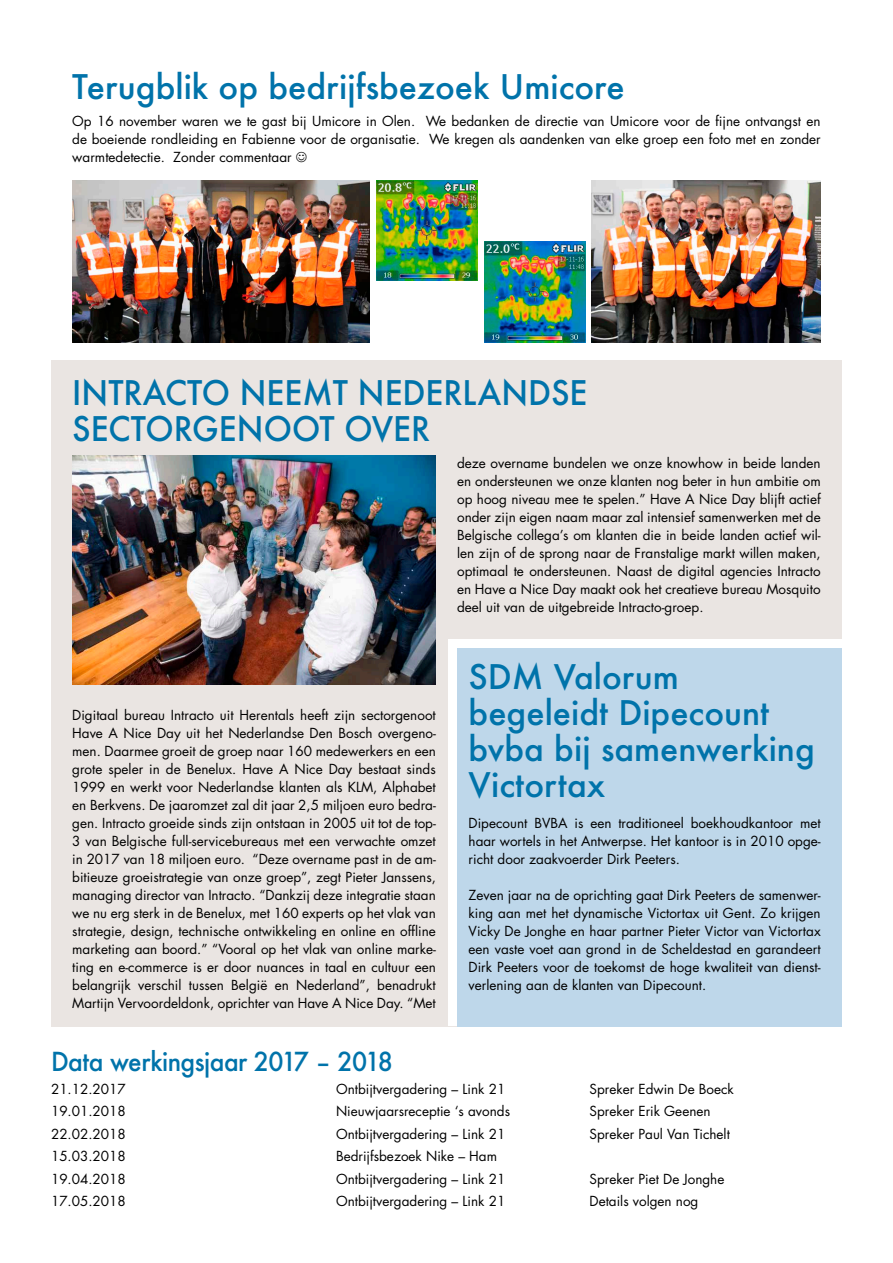
<style>
.page{position:relative;width:893px;height:1263px;background:#fff}
.page>*{position:absolute;margin:0;border:0;box-sizing:border-box;transform-origin:0 0}
.t1{font:500 33px/36px "Futura";color:#0073aa}
.t2{font:500 33px/36px "Futura";color:#0073aa;scale:.96 1}
.t3{font:500 25.5px "Futura";letter-spacing:-.02em;color:#0073aa;scale:.96 1}
.t4{font:13.5px/18px "Futura Std";color:#000;text-align:justify}
</style>
<div class="page">
<div style="left:51px;top:360px;width:791px;height:666px;background:#eae5e2"></div>
<div style="left:448px;top:639px;width:394px;height:387px;background:#fff"></div>
<div style="left:457px;top:648px;width:385px;height:378px;background:#bed7ea"></div>
<img style="left:72px;top:180px;width:298px;height:162px">
<img style="left:592px;top:180px;width:229px;height:162px">
<img style="left:72px;top:455px;width:364px;height:229px">
<img style="left:377px;top:180px;width:101px;height:101px">
<img style="left:484px;top:241px;width:101px;height:101px">
<h1 class="t1" style="left:72px;top:69px;width:554px">Terugblik op bedrijfsbezoek Umicore</h1>
<p class="t4" style="left:72px;top:112px;width:750px">Op 16 november waren we te gast bij Umicore in Olen. We bedanken de directie van Umicore voor de fijne ontvangst en de boeiende rondleiding en Fabienne voor de organisatie. We kregen als aandenken van elke groep een foto met en zonder warmtedetectie. Zonder commentaar</p>
<h1 class="t2" style="left:72px;top:375px;width:538px">INTRACTO NEEMT NEDERLANDSE<br>SECTORGENOOT OVER</h1>
<p class="t4" style="left:72px;top:706px;width:365px">Digitaal bureau Intracto uit Herentals heeft zijn sectorgenoot Have A Nice Day uit het Nederlandse Den Bosch overgeno&shy;men. Daarmee groeit de groep naar 160 medewerkers en een grote speler in de Benelux. Have A Nice Day bestaat sinds 1999 en werkt voor Nederlandse klanten als KLM, Alphabet en Berkvens. De jaaromzet zal dit jaar 2,5 miljoen euro bedra&shy;gen. Intracto groeide sinds zijn ontstaan in 2005 uit tot de top-3 van Belgische full-servicebureaus met een verwachte omzet in 2017 van 18 miljoen euro. “Deze overname past in de am&shy;bitieuze groeistrategie van onze groep”, zegt Pieter Janssens, managing director van Intracto. “Dankzij deze integratie staan we nu erg sterk in de Benelux, met 160 experts op het vlak van strategie, design, technische ontwikkeling en online en offline marketing aan boord.” “Vooral op het vlak van online marke&shy;ting en e-commerce is er door nuances in taal en cultuur een belangrijk verschil tussen België en Nederland”, benadrukt Martijn Vervoordeldonk, oprichter van Have A Nice Day. “Met</p>
<p class="t4" style="left:457px;top:454px;width:365px">deze overname bundelen we onze knowhow in beide landen en ondersteunen we onze klanten nog beter in hun ambitie om op hoog niveau mee te spelen.” Have A Nice Day blijft actief onder zijn eigen naam maar zal intensief samenwerken met de Belgische collega’s om klanten die in beide landen actief wil&shy;len zijn of de sprong naar de Franstalige markt willen maken, optimaal te ondersteunen. Naast de digital agencies Intracto en Have a Nice Day maakt ook het creatieve bureau Mosquito deel uit van de uitgebreide Intracto-groep.</p>
<h1 class="t1" style="left:469px;top:658px;width:348px">SDM Valorum begeleidt Dipecount bvba bij samenwerking<br>Victortax</h1>
<p class="t4" style="left:469px;top:814px;width:354px">Dipecount BVBA is een traditioneel boekhoudkantoor met haar wortels in het Antwerpse. Het kantoor is in 2010 opge&shy;richt door zaakvoerder Dirk Peeters.</p>
<p class="t4" style="left:469px;top:886px;width:354px">Zeven jaar na de oprichting gaat Dirk Peeters de samenwer&shy;king aan met het dynamische Victortax uit Gent. Zo krijgen Vicky De Jonghe en haar partner Pieter Victor van Victortax een vaste voet aan grond in de Scheldestad en garandeert Dirk Peeters voor de toekomst de hoge kwaliteit van dienst&shy;verlening aan de klanten van Dipecount.</p>
<h2 class="t3" style="left:51px;top:1044px;width:358px">Data werkingsjaar 2017 – 2018</h2>
<p class="t4" style="left:51px;top:1080px;width:76px">21.12.2017</p>
<p class="t4" style="left:336px;top:1080px;width:171px">Ontbijtvergadering – Link 21</p>
<p class="t4" style="left:590px;top:1080px;width:146px">Spreker Edwin De Boeck</p>
<p class="t4" style="left:51px;top:1102px;width:76px">19.01.2018</p>
<p class="t4" style="left:336px;top:1102px;width:176px">Nieuwjaarsreceptie ‘s avonds</p>
<p class="t4" style="left:590px;top:1102px;width:123px">Spreker Erik Geenen</p>
<p class="t4" style="left:51px;top:1125px;width:76px">22.02.2018</p>
<p class="t4" style="left:336px;top:1125px;width:171px">Ontbijtvergadering – Link 21</p>
<p class="t4" style="left:590px;top:1125px;width:142px">Spreker Paul Van Tichelt</p>
<p class="t4" style="left:51px;top:1147px;width:76px">15.03.2018</p>
<p class="t4" style="left:336px;top:1147px;width:163px">Bedrijfsbezoek Nike – Ham</p>
<p class="t4" style="left:51px;top:1170px;width:76px">19.04.2018</p>
<p class="t4" style="left:336px;top:1170px;width:171px">Ontbijtvergadering – Link 21</p>
<p class="t4" style="left:590px;top:1170px;width:136px">Spreker Piet De Jonghe</p>
<p class="t4" style="left:51px;top:1192px;width:76px">17.05.2018</p>
<p class="t4" style="left:336px;top:1192px;width:171px">Ontbijtvergadering – Link 21</p>
<p class="t4" style="left:590px;top:1192px;width:110px">Details volgen nog</p>
</div>
